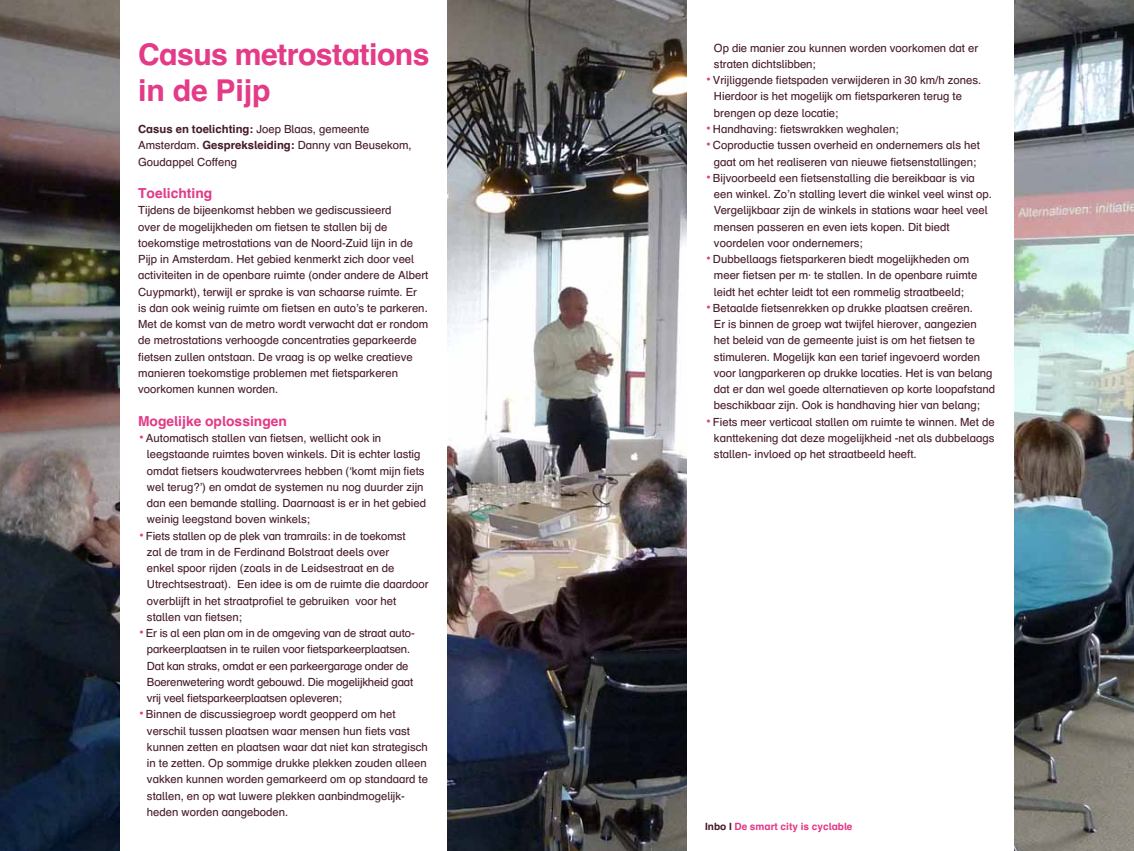
<style>
.page{position:relative;width:1134px;height:851px;background:#fff}
.page>*{position:absolute;margin:0;border:0;box-sizing:border-box;transform-origin:0 0}
.t1{font:700 30px/36px "Schulbuch Nord";letter-spacing:-.02em;color:#e33b88}
.t2{font:700 13.75px "Schulbuch Nord";color:#e33b88}
.t3{font:11.25px/16.2px "Schulbuch Nord";color:#481d29}
.t4{font:700 10px "Schulbuch Nord";color:#e33b88}
.s1{font-weight:700}
.s2{font-weight:700;font-size:13.75px;color:#e33b88}
.s3{color:#481d29}
</style>
<div class="page">
<img style="left:0;top:0;width:687px;height:850px">
<div style="left:120px;top:0;width:326px;height:850px;background:#fff"></div>
<img style="left:1014px;top:0;width:120px;height:850px">
<h1 class="t1" style="left:138px;top:36px;width:293px">Casus metrostations in de Pijp</h1>
<p class="t3" style="left:138px;top:121px;width:275px"><span class="s1">Casus en toelichting:</span> Joep Blaas, gemeente<br>Amsterdam. <span class="s1">Gespreksleiding:</span> Danny van Beusekom,<br>Goudappel Coffeng</p>
<p class="t2" style="left:138px;top:184px;width:76px">Toelichting</p>
<p class="t3" style="left:138px;top:202px;width:292px">Tijdens de bijeenkomst hebben we gediscussieerd<br>over de mogelijkheden om fietsen te stallen bij de toekomstige metrostations van de Noord-Zuid lijn in de Pijp in Amsterdam. Het gebied kenmerkt zich door veel activiteiten in de openbare ruimte (onder andere de Albert Cuypmarkt), terwijl er sprake is van schaarse ruimte. Er<br>is dan ook weinig ruimte om fietsen en auto’s te parkeren.<br>Met de komst van de metro wordt verwacht dat er rondom de metrostations verhoogde concentraties geparkeerde fietsen zullen ontstaan. De vraag is op welke creatieve manieren toekomstige problemen met fietsparkeren voorkomen kunnen worden.</p>
<p class="t2" style="left:138px;top:412px;width:150px">Mogelijke oplossingen</p>
<p class="t3" style="left:147px;top:429px;width:281px;text-indent:-9px"><span class="s2">•</span> Automatisch stallen van fietsen, wellicht ook in leegstaande ruimtes boven winkels. Dit is echter lastig omdat fietsers koudwatervrees hebben (‘komt mijn fiets wel terug?’) en omdat de systemen nu nog duurder zijn dan een bemande stalling. Daarnaast is er in het gebied weinig leegstand boven winkels;</p>
<p class="t3" style="left:147px;top:527px;width:283px;text-indent:-9px"><span class="s2">•</span> Fiets stallen op de plek van tramrails: in de toekomst<br>zal de tram in de Ferdinand Bolstraat deels over<br>enkel spoor rijden (zoals in de Leidsestraat en de Utrechtsestraat). Een idee is om de ruimte die daardoor overblijft in het straatprofiel te gebruiken voor het stallen van fietsen;</p>
<p class="t3" style="left:147px;top:624px;width:269px;text-indent:-9px"><span class="s2">•</span> Er is al een plan om in de omgeving van de straat auto&shy;parkeerplaatsen in te ruilen voor fietsparkeerplaatsen.<br>Dat kan straks, omdat er een parkeergarage onder de Boerenwetering wordt gebouwd. Die mogelijkheid gaat vrij veel fietsparkeerplaatsen opleveren;</p>
<p class="t3" style="left:147px;top:706px;width:283px;text-indent:-9px"><span class="s2">•</span> Binnen de discussiegroep wordt geopperd om het verschil tussen plaatsen waar mensen hun fiets vast kunnen zetten en plaatsen waar dat niet kan strategisch in te zetten. Op sommige drukke plekken zouden alleen vakken kunnen worden gemarkeerd om op standaard te stallen, en op wat luwere plekken aanbindmogelijk&shy;heden worden aangeboden.</p>
<p class="t3" style="left:714px;top:39px;width:266px">Op die manier zou kunnen worden voorkomen dat er straten dichtslibben;</p>
<p class="t3" style="left:714px;top:72px;width:269px;text-indent:-9px"><span class="s2">•</span> Vrijliggende fietspaden verwijderen in 30 km/h zones.<br>Hierdoor is het mogelijk om fietsparkeren terug te brengen op deze locatie;</p>
<p class="t3" style="left:705px;top:121px;width:195px"><span class="s2">•</span> Handhaving: fietswrakken weghalen;</p>
<p class="t3" style="left:705px;top:137px;width:276px;text-align:center"><span class="s2">•</span> Coproductie tussen overheid en ondernemers als het gaat om het realiseren van nieuwe fietsenstallingen;</p>
<p class="t3" style="left:714px;top:169px;width:280px;text-indent:-9px"><span class="s2">•</span> Bijvoorbeeld een fietsenstalling die bereikbaar is via een winkel. Zo’n stalling levert die winkel veel winst op.<br>Vergelijkbaar zijn de winkels in stations waar heel veel mensen passeren en even iets kopen. Dit biedt voordelen voor ondernemers;</p>
<p class="t3" style="left:714px;top:251px;width:265px;text-indent:-9px"><span class="s2">•</span> Dubbellaags fietsparkeren biedt mogelijkheden om meer fietsen per m² te stallen. In de openbare ruimte leidt het echter leidt tot een rommelig straatbeeld;</p>
<p class="t3" style="left:714px;top:299px;width:283px;text-indent:-9px"><span class="s2">•</span> Betaalde fietsenrekken op drukke plaatsen creëren.<br>Er is binnen de groep wat twijfel hierover, aangezien het beleid van de gemeente juist is om het fietsen te stimuleren. Mogelijk kan een tarief ingevoerd worden voor langparkeren op drukke locaties. Het is van belang dat er dan wel goede alternatieven op korte loopafstand beschikbaar zijn. Ook is handhaving hier van belang;</p>
<p class="t3" style="left:714px;top:413px;width:282px;text-align:justify;text-indent:-9px"><span class="s2">•</span> Fiets meer verticaal stallen om ruimte te winnen. Met de kanttekening dat deze mogelijkheid -net als dubbelaags stallen- invloed op het straatbeeld heeft.</p>
<p class="t4" style="left:705px;top:819px;width:149px"><span class="s3">Inbo I</span> De smart city is cyclable</p>
</div>
